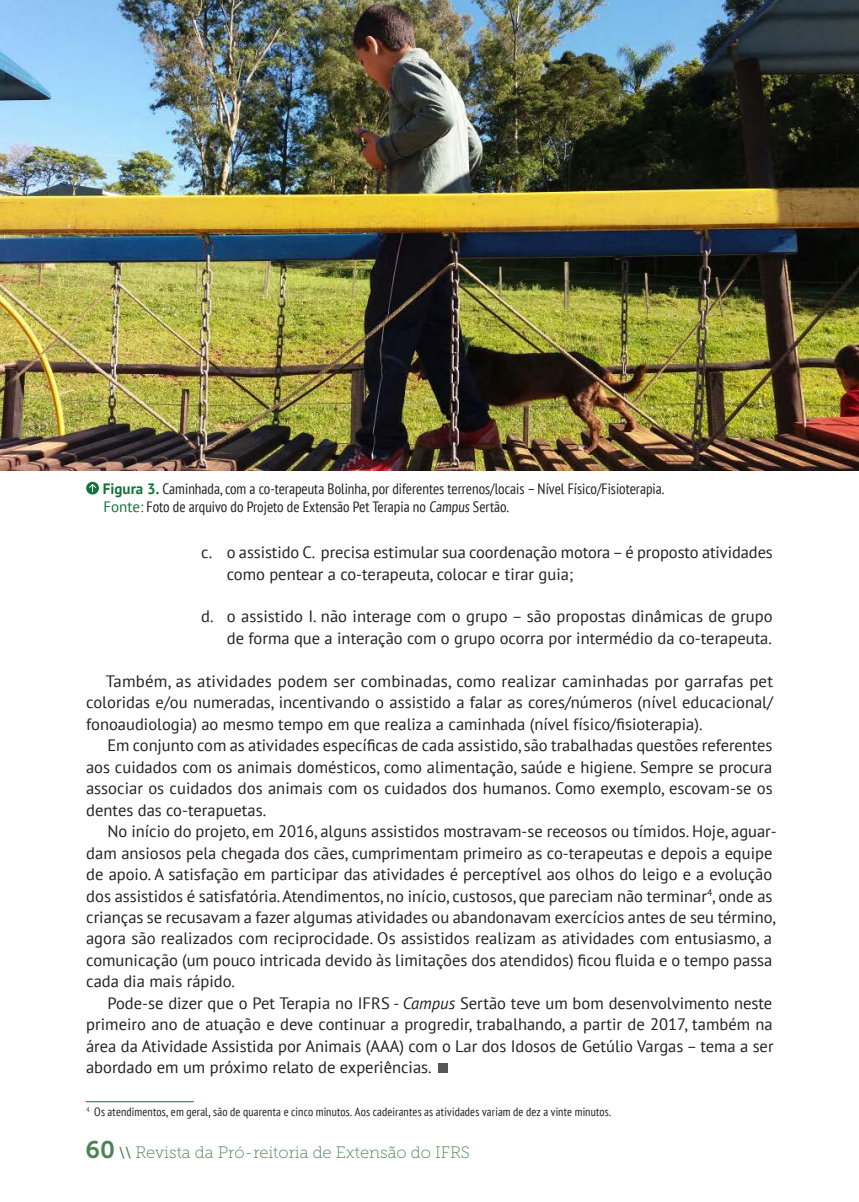
<style>
.page{position:relative;width:859px;height:1202px;background:#fff}
.page>*{position:absolute;margin:0;border:0;box-sizing:border-box;transform-origin:0 0}
.Texto{font:16.5px/21.5px "PT Sans";color:#231f20;text-align:justify}
.t1{font:16.5px "Museo Slab 100";color:#478453}
.Legenda_fotos{font:condensed 15px/18px "PT Sans";color:#231f20}
.Nota_de_rodapé{font:condensed 12px "PT Sans";letter-spacing:.01em;color:#231f20}
.s1{font-weight:700;font-stretch:normal;color:#11723a}
.s2{font-stretch:normal;color:#11723a}
.s3{font-style:italic}
.s4{font-family:"Museo Slab 700";font-size:24px}
.s5{font-family:"Museo Slab 500";font-size:15px}
</style>
<div class="page">
<hr style="left:86px;top:1101px;width:108px;height:1px;background:#11723a">
<img style="left:0;top:0;width:858px;height:470px">
<svg style="left:86px;top:481px;width:13px;height:13px"></svg>
<svg style="left:89px;top:484px;width:7px;height:8px"></svg>
<div style="left:438px;top:1063px;width:10px;height:9px;background:#57585a"></div>
<p class="Legenda_fotos" style="left:103px;top:479px;width:563px"><span class="s1">Figura 3.</span> Caminhada, com a co-terapeuta Bolinha, por diferentes terrenos/locais – Nível Físico/Fisioterapia.<br><span class="s2">Fonte:</span> Foto de arquivo do Projeto de Extensão Pet Terapia no Campus Sertão.</p>
<p class="Texto" style="left:227px;top:541px;width:547px;text-indent:-26px">c. o assistido C. precisa estimular sua coordenação motora – é proposto atividades como pentear a co-terapeuta, colocar e tirar guia;</p>
<p class="Texto" style="left:201px;top:605px;width:572px;text-align:right">d. o assistido I. não interage com o grupo – são propostas dinâmicas de grupo de forma que a interação com o grupo ocorra por intermédio da co-terapeuta.</p>
<p class="Texto" style="left:86px;top:670px;width:688px;text-indent:20px">Também, as atividades podem ser combinadas, como realizar caminhadas por garrafas pet coloridas e/ou numeradas, incentivando o assistido a falar as cores/números (nível educacional/ fonoaudiologia) ao mesmo tempo em que realiza a caminhada (nível físico/fisioterapia).</p>
<p class="Texto" style="left:86px;top:734px;width:687px;text-indent:21px">Em conjunto com as atividades específicas de cada assistido, são trabalhadas questões referentes aos cuidados com os animais domésticos, como alimentação, saúde e higiene. Sempre se procura associar os cuidados dos animais com os cuidados dos humanos. Como exemplo, escovam-se os dentes das co-terapuetas.</p>
<p class="Texto" style="left:86px;top:820px;width:692px;text-align:left;text-indent:21px">No início do projeto, em 2016, alguns assistidos mostravam-se receosos ou tímidos. Hoje, aguar&shy;dam ansiosos pela chegada dos cães, cumprimentam primeiro as co-terapeutas e depois a equipe de apoio. A satisfação em participar das atividades é perceptível aos olhos do leigo e a evolução dos assistidos é satisfatória. Atendimentos, no início, custosos, que pareciam não terminar<sup>4</sup>, onde as crianças se recusavam a fazer algumas atividades ou abandonavam exercícios antes de seu término, agora são realizados com reciprocidade. Os assistidos realizam as atividades com entusiasmo, a comunicação (um pouco intricada devido às limitações dos atendidos) ficou fluida e o tempo passa cada dia mais rápido.</p>
<p class="Texto" style="left:86px;top:991px;width:688px;text-indent:21px">Pode-se dizer que o Pet Terapia no IFRS - <span class="s3">Campus</span> Sertão teve um bom desenvolvimento neste primeiro ano de atuação e deve continuar a progredir, trabalhando, a partir de 2017, também na área da Atividade Assistida por Animais (AAA) com o Lar dos Idosos de Getúlio Vargas – tema a ser abordado em um próximo relato de experiências.</p>
<p class="Nota_de_rodapé" style="left:86px;top:1103px;width:526px"><sup>4</sup> Os atendimentos, em geral, são de quarenta e cinco minutos. Aos cadeirantes as atividades variam de dez a vinte minutos.</p>
<p class="t1" style="left:86px;top:1143px;width:386px"><span class="s4">60</span> <span class="s5">\\</span> Revista da Pró-reitoria de Extensão do IFRS</p>
</div>
